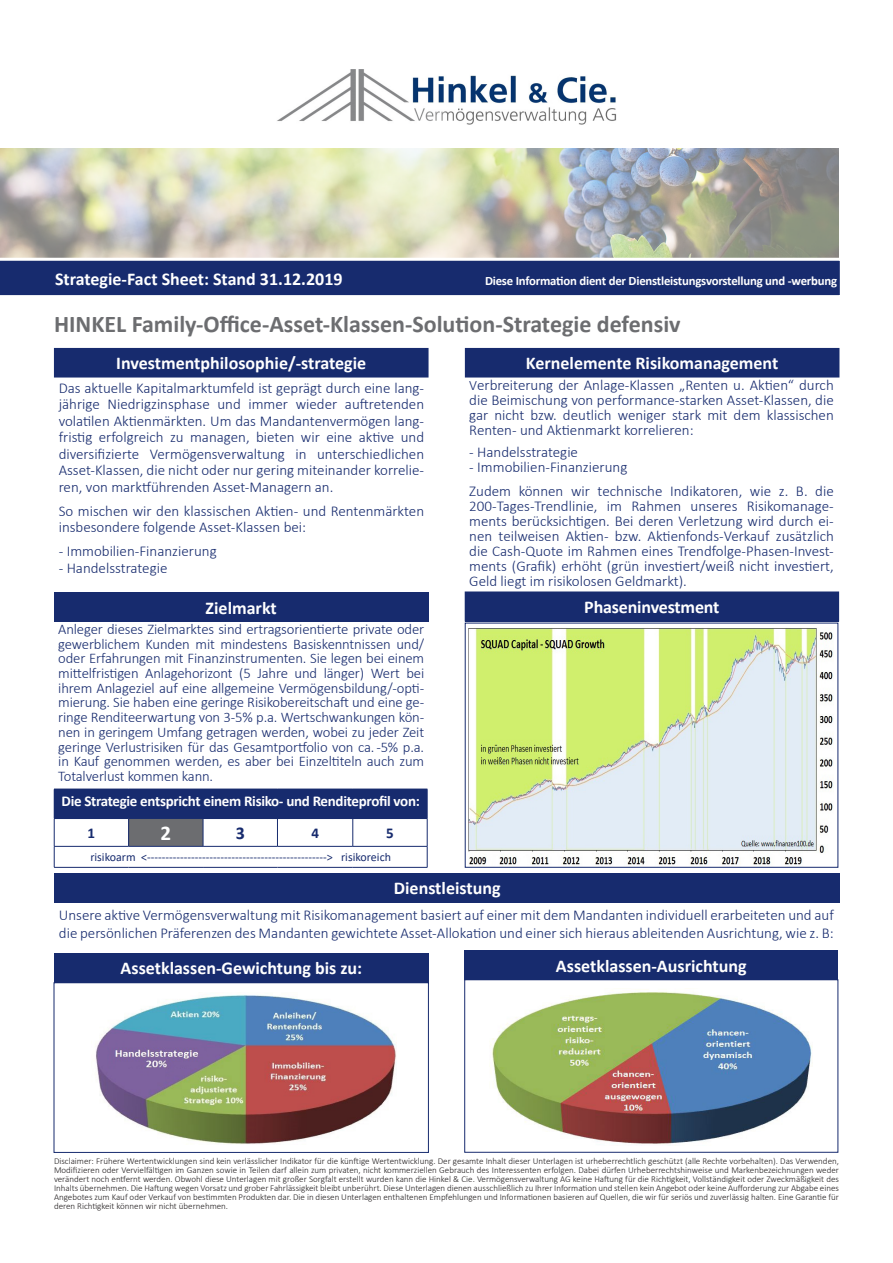
<style>
.page{position:relative;width:893px;height:1263px;background:#fff}
.page>*{position:absolute;margin:0;border:0;box-sizing:border-box;transform-origin:0 0}
.t1{font:700 24px "Calibri";color:#6c6d70}
.t2{font:700 21px "Calibri";color:#fff}
.t3{font:700 18px "Calibri";color:#fff}
.t4{font:700 18px "Calibri";color:#172b6e}
.t5{font:300 15px/15px "Calibri";color:#172b6e;text-align:justify}
.t6{font:700 15px "Calibri";letter-spacing:-.02em;color:#fff}
.t7{font:700 15px "Calibri";color:#172b6e}
.t8{font:300 14.7px/14.7px "Calibri";letter-spacing:-.01em;color:#172b6e;text-align:justify}
.t9{font:700 12.75px "Calibri";letter-spacing:-.015em;color:#fff}
.t10{font:12px "Calibri";color:#172b6e}
.t11{font:300 9px/9px "Calibri";color:#231f20;text-align:justify}
.s1{font-size:14.25px}
</style>
<div class="page">
<img style="left:0;top:149px;width:839px;height:109px">
<div style="left:0;top:260px;width:840px;height:36px;background:#172b6e"></div>
<img style="left:277px;top:69px;width:340px;height:56px">
<div style="left:54px;top:873px;width:786px;height:29px;background:#172b6e"></div>
<div style="left:54px;top:953px;width:375px;height:29px;background:#172b6e"></div>
<div style="left:54px;top:789px;width:373px;height:29px;background:#172b6e"></div>
<div style="left:129px;top:818px;width:74px;height:28px;background:#6c6d70"></div>
<hr style="left:54px;top:818px;width:75px;height:1px;background:#172b6e">
<hr style="left:129px;top:818px;width:74px;height:1px;background:#172b6e">
<hr style="left:203px;top:818px;width:74px;height:1px;background:#172b6e">
<hr style="left:277px;top:818px;width:76px;height:1px;background:#172b6e">
<hr style="left:353px;top:818px;width:74px;height:1px;background:#172b6e">
<hr style="left:54px;top:867px;width:75px;height:1px;background:#172b6e">
<hr style="left:129px;top:867px;width:74px;height:1px;background:#172b6e">
<hr style="left:203px;top:867px;width:74px;height:1px;background:#172b6e">
<hr style="left:277px;top:867px;width:76px;height:1px;background:#172b6e">
<hr style="left:353px;top:867px;width:74px;height:1px;background:#172b6e">
<svg style="left:54px;top:819px;width:1px;height:48px"></svg>
<svg style="left:128px;top:819px;width:1px;height:27px"></svg>
<svg style="left:203px;top:819px;width:1px;height:27px"></svg>
<svg style="left:277px;top:819px;width:1px;height:27px"></svg>
<svg style="left:353px;top:819px;width:1px;height:27px"></svg>
<svg style="left:427px;top:789px;width:1px;height:78px"></svg>
<hr style="left:54px;top:846px;width:75px;height:1px;background:#172b6e">
<hr style="left:129px;top:846px;width:74px;height:1px;background:#172b6e">
<hr style="left:203px;top:846px;width:74px;height:1px;background:#172b6e">
<hr style="left:277px;top:846px;width:76px;height:1px;background:#172b6e">
<hr style="left:353px;top:846px;width:74px;height:1px;background:#172b6e">
<div style="left:54px;top:592px;width:374px;height:30px;background:#172b6e"></div>
<img style="left:96px;top:995px;width:301px;height:149px">
<div style="left:54px;top:982px;width:375px;height:170px;border:1px solid #172b6e"></div>
<div style="left:465px;top:950px;width:373px;height:30px;background:#172b6e"></div>
<img style="left:490px;top:989px;width:322px;height:155px">
<div style="left:54px;top:348px;width:374px;height:29px;background:#172b6e"></div>
<div style="left:465px;top:348px;width:374px;height:29px;background:#172b6e"></div>
<div style="left:465px;top:592px;width:374px;height:29px;background:#172b6e"></div>
<img style="left:469px;top:627px;width:364px;height:238px">
<p class="t3" style="left:55px;top:266px;width:289px">Strategie-Fact Sheet: Stand 31.12.2019</p>
<p class="t9" style="left:485px;top:271px;width:354px">Diese Information dient der Dienstleistungsvorstellung und -werbung</p>
<p class="t1" style="left:54px;top:307px;width:628px">HINKEL Family-Office-Asset-Klassen-Solution-Strategie defensiv</p>
<p class="t3" style="left:116px;top:351px;width:252px">Investmentphilosophie/-strategie</p>
<p class="t5" style="left:59px;top:379px;width:367px;line-height:16.5px">Das aktuelle Kapitalmarktumfeld ist geprägt durch eine lang&shy;jährige Niedrigzinsphase und immer wieder auftretenden volatilen Aktienmärkten. Um das Mandantenvermögen lang&shy;fristig erfolgreich zu managen, bieten wir eine aktive und diversifizierte Vermögensverwaltung in unterschiedlichen Asset-Klassen, die nicht oder nur gering miteinander korrelie&shy;ren, von marktführenden Asset-Managern an.</p>
<p class="t5" style="left:59px;top:502px;width:367px;line-height:16.5px">So mischen wir den klassischen Aktien- und Rentenmärkten insbesondere folgende Asset-Klassen bei:</p>
<p class="t5" style="left:59px;top:544px;width:160px">- Immobilien-Finanzierung</p>
<p class="t5" style="left:59px;top:560px;width:110px">- Handelsstrategie</p>
<p class="t3" style="left:206px;top:595px;width:73px">Zielmarkt</p>
<p class="t8" style="left:58px;top:622px;width:367px">Anleger dieses Zielmarktes sind ertragsorientierte private oder gewerblichem Kunden mit mindestens Basiskenntnissen und/ oder Erfahrungen mit Finanzinstrumenten. Sie legen bei einem mittelfristigen Anlagehorizont (5 Jahre und länger) Wert bei ihrem Anlageziel auf eine allgemeine Vermögensbildung/-opti&shy;mierung. Sie haben eine geringe Risikobereitschaft und eine ge&shy;ringe Renditeerwartung von 3-5% p.a. Wertschwankungen kön&shy;nen in geringem Umfang getragen werden, wobei zu jeder Zeit geringe Verlustrisiken für das Gesamtportfolio von ca. -5% p.a. in Kauf genommen werden, es aber bei Einzeltiteln auch zum Totalverlust kommen kann.</p>
<p class="t6" style="left:62px;top:791px;width:360px">Die Strategie entspricht einem Risiko- und Renditeprofil von:</p>
<p class="t7" style="left:88px;top:822px;width:9px">1</p>
<p class="t2" style="left:161px;top:818px;width:12px">2</p>
<p class="t4" style="left:236px;top:820px;width:11px">3</p>
<p class="t7" style="left:311px;top:822px;width:9px">4</p>
<p class="t7" style="left:386px;top:822px;width:9px">5</p>
<p class="t10" style="left:90px;top:849px;width:302px">risikoarm &lt;-------------------------------------------------&gt; risikoreich</p>
<p class="t3" style="left:526px;top:351px;width:254px">Kernelemente Risikomanagement</p>
<p class="t5" style="left:469px;top:377px;width:366px"><span class="s1">V</span>erbreiterung der Anlage-Klassen „Renten u. Aktien“ durch die Beimischung von performance-starken Asset-Klassen, die gar nicht bzw. deutlich weniger stark mit dem klassischen Renten- und Aktienmarkt korrelieren:</p>
<p class="t5" style="left:469px;top:445px;width:110px">- Handelsstrategie</p>
<p class="t5" style="left:469px;top:460px;width:160px">- Immobilien-Finanzierung</p>
<p class="t5" style="left:469px;top:484px;width:366px">Zudem können wir technische Indikatoren, wie z. B. die 200-Tages-Trendlinie, im Rahmen unseres Risikomanage&shy;ments berücksichtigen. Bei deren Verletzung wird durch ei&shy;nen teilweisen Aktien- bzw. Aktienfonds-Verkauf zusätzlich die Cash-Quote im Rahmen eines Trendfolge-Phasen-Invest&shy;ments (Grafik) erhöht (grün investiert/weiß nicht investiert, Geld liegt im risikolosen Geldmarkt).</p>
<p class="t3" style="left:584px;top:594px;width:137px">Phaseninvestment</p>
<p class="t3" style="left:394px;top:875px;width:108px">Dienstleistung</p>
<p class="t5" style="left:59px;top:906px;width:776px;line-height:18px">Unsere aktive Vermögensverwaltung mit Risikomanagement basiert auf einer mit dem Mandanten individuell erarbeiteten und auf die persönlichen Präferenzen des Mandanten gewichtete Asset-Allokation und einer sich hieraus ableitenden Ausrichtung, wie z. B:</p>
<p class="t3" style="left:121px;top:956px;width:243px">Assetklassen-Gewichtung bis zu:</p>
<p class="t3" style="left:556px;top:953px;width:192px">Assetklassen-Ausrichtung</p>
<p class="t11" style="left:54px;top:1156px;width:786px">Disclaimer: Frühere Wertentwicklungen sind kein verlässlicher Indikator für die künftige Wertentwicklung. Der gesamte Inhalt dieser Unterlagen ist urheberrechtlich geschützt (alle Rechte vorbehalten). Das Verwenden, Modifizieren oder Vervielfältigen im Ganzen sowie in Teilen darf allein zum privaten, nicht kommerziellen Gebrauch des Interessenten erfolgen. Dabei dürfen Urheberrechtshinweise und Markenbezeichnungen weder verändert noch entfernt werden. Obwohl diese Unterlagen mit großer Sorgfalt erstellt wurden kann die Hinkel &amp; Cie. Vermögensverwaltung AG keine Haftung für die Richtigkeit, Vollständigkeit oder Zweckmäßigkeit des Inhalts übernehmen. Die Haftung wegen Vorsatz und grober Fahrlässigkeit bleibt unberührt. Diese Unterlagen dienen ausschließlich zu Ihrer Information und stellen kein Angebot oder keine Aufforderung zur Abgabe eines Angebotes zum Kauf oder Verkauf von bestimmten Produkten dar. Die in diesen Unterlagen enthaltenen Empfehlungen und Informationen basieren auf Quellen, die wir für seriös und zuverlässig halten. Eine Garantie für deren Richtigkeit können wir nicht übernehmen.</p>
</div>
